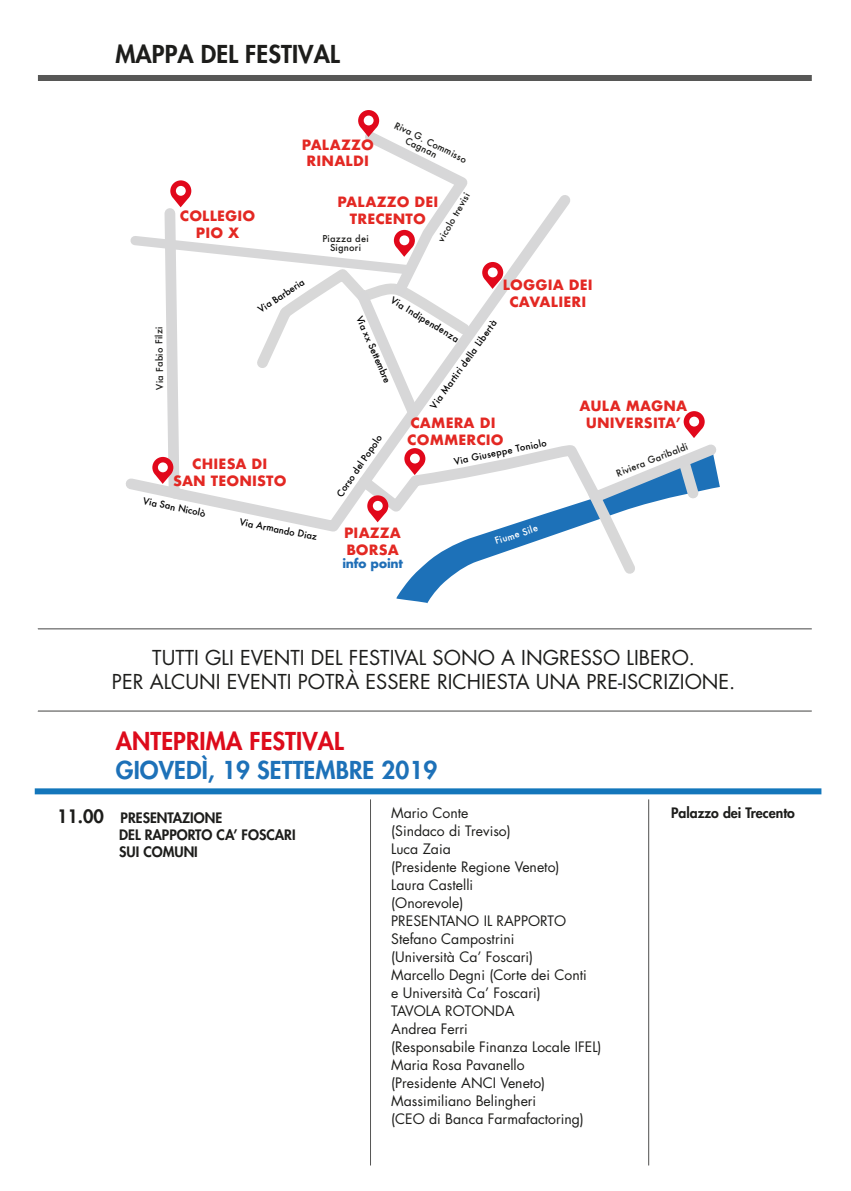
<style>
.page{position:relative;width:851px;height:1191px;background:#fff}
.page>*{position:absolute;margin:0;border:0;box-sizing:border-box;transform-origin:0 0}
.t1{font:800 24px "Futura Std";letter-spacing:.005em;color:#1d71b8}
.t2{font:800 24px "Futura Std";letter-spacing:.005em;color:#dd0b1b}
.t3{font:800 24px "Futura Std";letter-spacing:.005em;color:#1d1d1b}
.t4{font:20px/24px "Futura Std";color:#1d1d1b;text-align:center}
.t5{font:800 18px "Futura Std";color:#1d1d1b}
.t6{font:14px/18px "Futura Std";color:#1d1d1b}
.t7{font:800 14px/16.8px "Futura Std";color:#1d1d1b}
.t8{font:700 13.8px/16.6px "Futura";letter-spacing:.01em;color:#e32823;text-align:center}
.t9{font:700 12.2px "Futura";letter-spacing:-.025em;color:#206fb7}
.t10{font:500 9.2px "Futura";color:#010101}
.t11{font:500 9.2px/9.2px "Futura";letter-spacing:.025em;color:#1d1d1b;text-align:center}
.t12{font:500 9.2px "Futura";color:#fff}
</style>
<div class="page">
<div style="left:35px;top:788px;width:786px;height:6px;background:#1376bb"></div>
<hr style="left:370px;top:799px;width:1px;height:366px;background:#575756">
<hr style="left:648px;top:799px;width:1px;height:366px;background:#575756">
<div style="left:38px;top:75px;width:773px;height:6px;background:#575756"></div>
<hr style="left:38px;top:710px;width:773px;height:1px;background:#575756">
<hr style="left:38px;top:628px;width:773px;height:1px;background:#575756">
<svg style="left:396px;top:521px;width:183px;height:82px"></svg>
<svg style="left:579px;top:521px;width:56px;height:53px"></svg>
<svg style="left:379px;top:195px;width:341px;height:326px"></svg>
<svg style="left:162px;top:425px;width:217px;height:107px"></svg>
<svg style="left:404px;top:448px;width:21px;height:27px"></svg>
<svg style="left:367px;top:495px;width:21px;height:27px"></svg>
<svg style="left:126px;top:457px;width:68px;height:50px"></svg>
<svg style="left:683px;top:411px;width:21px;height:27px"></svg>
<svg style="left:130px;top:110px;width:373px;height:315px"></svg>
<h1 class="t3" style="left:115px;top:39px;width:226px">MAPPA DEL FESTIVAL</h1>
<p class="t8" style="left:302px;top:136px;width:74px">PALAZZO<br>RINALDI</p>
<p class="t11" style="left:411px;top:128px;width:65px;line-height:8.6px;text-align:left;text-indent:-16px;rotate:26deg">Riva G. Commisso<br>Cagnan</p>
<p class="t8" style="left:180px;top:208px;width:77px">COLLEGIO<br>PIO X</p>
<p class="t11" style="left:436px;top:239px;width:56px;rotate:-60deg">vicolo trevisi</p>
<p class="t8" style="left:337px;top:194px;width:103px">PALAZZO DEI<br>TRECENTO</p>
<p class="t11" style="left:322px;top:234px;width:48px">Piazza dei<br>Signori</p>
<p class="t11" style="left:155px;top:390px;width:65px;rotate:-91deg">V ai Fab oi Filzi</p>
<p class="t10" style="left:255px;top:305px;width:55px;rotate:-34deg">Via Barberia</p>
<p class="t8" style="left:173px;top:455px;width:115px">CHIESA DI<br>SAN TEONISTO</p>
<p class="t10" style="left:145px;top:494px;width:65px;rotate:12deg">Via San Nicolò</p>
<p class="t10" style="left:241px;top:515px;width:80px;rotate:11deg">Via Armando Diaz</p>
<p class="t8" style="left:502px;top:277px;width:91px">LOGGIA DEI<br>CAVALIERI</p>
<p class="t10" style="left:395px;top:293px;width:80px;rotate:32deg">Via Indipendenza</p>
<p class="t10" style="left:364px;top:314px;width:74px;rotate:66deg">Via xx Settembre</p>
<p class="t10" style="left:427px;top:404px;width:108px;rotate:-54deg">Via Martiri della Libertà</p>
<p class="t8" style="left:579px;top:398px;width:109px">AULA MAGNA<br>UNIVERSITA’</p>
<p class="t8" style="left:407px;top:414px;width:98px;text-align:left">CAMERA DI<br>COMMERCIO</p>
<p class="t10" style="left:334px;top:492px;width:74px;rotate:-56deg">Corso del Popolo</p>
<p class="t10" style="left:452px;top:456px;width:96px;rotate:-12deg">Via Giuseppe Toniolo</p>
<p class="t11" style="left:615px;top:469px;width:77px;rotate:-21deg">Riviera Garibaldi</p>
<p class="t8" style="left:344px;top:525px;width:58px;text-align:left">PIAZZA<br>BORSA</p>
<p class="t9" style="left:342px;top:555px;width:62px">info point</p>
<p class="t12" style="left:493px;top:535px;width:46px;rotate:-18deg">Fiume Sile</p>
<h2 class="t4" style="left:112px;top:646px;width:625px">TUTTI GLI EVENTI DEL FESTIVAL SONO A INGRESSO LIBERO.<br>PER ALCUNI EVENTI POTRÀ ESSERE RICHIESTA UNA PRE-ISCRIZIONE.</h2>
<h1 class="t2" style="left:116px;top:726px;width:229px">ANTEPRIMA FESTIVAL</h1>
<h1 class="t1" style="left:116px;top:754px;width:323px">GIOVEDÌ, 19 SETTEMBRE 2019</h1>
<p class="t6" style="left:391px;top:803px;width:212px">Mario Conte<br>(Sindaco di Treviso)<br>Luca Zaia<br>(Presidente Regione Veneto)<br>Laura Castelli<br>(Onorevole)<br>PRESENTANO IL RAPPORTO<br>Stefano Campostrini<br>(Università Ca’ Foscari)<br>Marcello Degni (Corte dei Conti<br>e Università Ca’ Foscari)<br>TAVOLA ROTONDA<br>Andrea Ferri<br>(Responsabile Finanza Locale IFEL)<br>Maria Rosa Pavanello<br>(Presidente ANCI Veneto)<br>Massimiliano Belingheri<br>(CEO di Banca Farmafactoring)</p>
<p class="t5" style="left:57px;top:805px;width:48px">11.00</p>
<p class="t7" style="left:671px;top:804px;width:125px">Palazzo dei Trecento</p>
<p class="t7" style="left:119px;top:809px;width:178px">PRESENTAZIONE<br>DEL RAPPORTO CA’ FOSCARI<br>SUI COMUNI</p>
</div>
